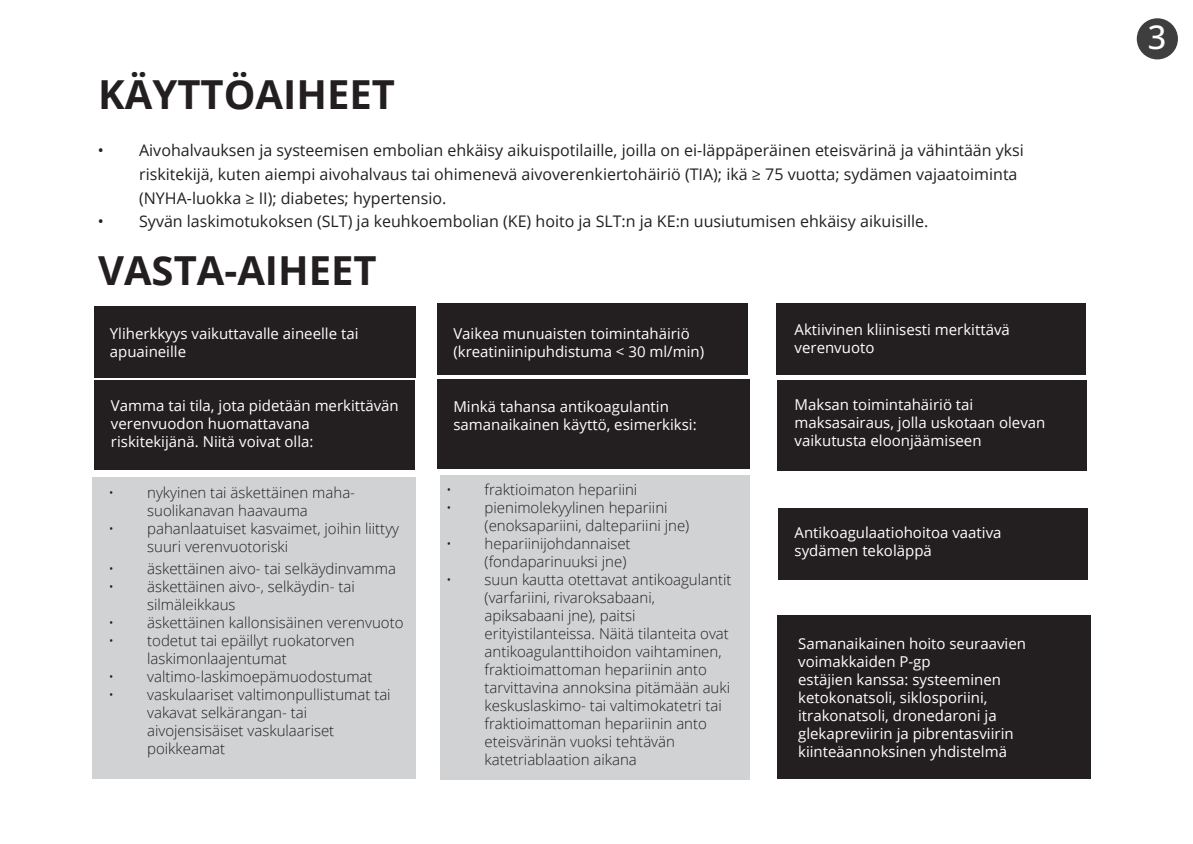
<style>
.page{position:relative;width:1193px;height:844px;background:#fff}
.page>*{position:absolute;margin:0;border:0;box-sizing:border-box;transform-origin:0 0}
.t1{font:700 40px "Open Sans";color:#231f20}
.t2{font:500 32.4px "Open Sans";color:#fff}
.t3{font:16px/23.8px "Open Sans";color:#231f20}
.t4{font:300 15px/18px "Open Sans";color:#231f20}
.t5{font:15px/18px "Open Sans";color:#fff}
.s1{font-style:inherit}
</style>
<div class="page">
<div style="left:94px;top:306px;width:322px;height:71px;background:#231f20"></div>
<div style="left:94px;top:381px;width:321px;height:89px;background:#231f20"></div>
<div style="left:437px;top:304px;width:311px;height:71px;background:#231f20"></div>
<div style="left:776px;top:304px;width:309px;height:71px;background:#231f20"></div>
<div style="left:777px;top:381px;width:309px;height:90px;background:#231f20"></div>
<div style="left:778px;top:508px;width:309px;height:71px;background:#231f20"></div>
<div style="left:777px;top:616px;width:314px;height:163px;background:#231f20"></div>
<div style="left:93px;top:477px;width:323px;height:302px;background:#d1d2d4"></div>
<div style="left:437px;top:379px;width:312px;height:90px;background:#231f20"></div>
<div style="left:440px;top:475px;width:310px;height:304px;background:#d1d2d4"></div>
<div style="left:1136px;top:18px;width:42px;height:41px;background:#3e3e3f;border-radius:50%"></div>
<h1 class="t1" style="left:98px;top:66px;width:298px">KÄYTTÖAIHEET</h1>
<p class="t3" style="left:139px;top:138px;width:886px;text-indent:-41px"><span class="s1">•</span> Aivohalvauksen ja systeemisen embolian ehkäisy aikuispotilaille, joilla on ei-läppäperäinen eteisvärinä ja vähintään yksi riskitekijä, kuten aiempi aivohalvaus tai ohimenevä aivoverenkiertohäiriö (TIA); ikä ≥ 75 vuotta; sydämen vajaatoiminta (NYHA-luokka ≥ II); diabetes; hypertensio.</p>
<p class="t3" style="left:98px;top:209px;width:832px"><span class="s1">•</span> Syvän laskimotukoksen (SLT) ja keuhkoembolian (KE) hoito ja SLT:n ja KE:n uusiutumisen ehkäisy aikuisille.</p>
<h1 class="t1" style="left:98px;top:242px;width:280px">VASTA-AIHEET</h1>
<p class="t5" style="left:110px;top:324px;width:250px">Yliherkkyys vaikuttavalle aineelle tai apuaineille</p>
<p class="t5" style="left:111px;top:396px;width:289px">Vamma tai tila, jota pidetään merkittävän verenvuodon huomattavana riskitekijänä. Niitä voivat olla:</p>
<p class="t4" style="left:109px;top:483px;width:248px;text-align:center">• nykyinen tai äskettäinen maha&shy;suolikanavan haavauma</p>
<p class="t4" style="left:147px;top:519px;width:253px;text-indent:-39px">• pahanlaatuiset kasvaimet, joihin liittyy suuri verenvuotoriski</p>
<p class="t4" style="left:109px;top:559px;width:289px">• äskettäinen aivo- tai selkäydinvamma</p>
<p class="t4" style="left:147px;top:577px;width:209px;text-indent:-39px">• äskettäinen aivo-, selkäydin- tai silmäleikkaus</p>
<p class="t4" style="left:109px;top:613px;width:296px">• äskettäinen kallonsisäinen verenvuoto</p>
<p class="t4" style="left:147px;top:631px;width:209px;text-indent:-39px">• todetut tai epäillyt ruokatorven laskimonlaajentumat</p>
<p class="t4" style="left:109px;top:667px;width:265px">• valtimo-laskimoepämuodostumat</p>
<p class="t4" style="left:147px;top:685px;width:245px;text-indent:-39px">• vaskulaariset valtimonpullistumat tai vakavat selkärangan- tai aivojensisäiset vaskulaariset poikkeamat</p>
<p class="t5" style="left:453px;top:324px;width:252px">Vaikea munuaisten toimintahäiriö (kreatiniinipuhdistuma &lt; 30 ml/min)</p>
<p class="t5" style="left:794px;top:320px;width:217px">Aktiivinen kliinisesti merkittävä verenvuoto</p>
<p class="t5" style="left:794px;top:395px;width:252px">Maksan toimintahäiriö tai maksasairaus, jolla uskotaan olevan vaikutusta eloonjäämiseen</p>
<p class="t5" style="left:453px;top:397px;width:245px">Minkä tahansa antikoagulantin samanaikainen käyttö, esimerkiksi:</p>
<p class="t4" style="left:446px;top:480px;width:193px">• fraktioimaton hepariini</p>
<p class="t4" style="left:484px;top:498px;width:206px;text-indent:-39px">• pienimolekyylinen hepariini (enoksapariini, daltepariini jne)</p>
<p class="t4" style="left:446px;top:534px;width:186px;text-align:right">• hepariinijohdannaiset (fondaparinuuksi jne)</p>
<p class="t4" style="left:484px;top:570px;width:248px;text-indent:-39px">• suun kautta otettavat antikoagulantit (varfariini, rivaroksabaani, apiksabaani jne), paitsi erityistilanteissa. Näitä tilanteita ovat antikoagulanttihoidon vaihtaminen, fraktioimattoman hepariinin anto tarvittavina annoksina pitämään auki keskuslaskimo- tai valtimokatetri tai fraktioimattoman hepariinin anto eteisvärinän vuoksi tehtävän katetriablaation aikana</p>
<p class="t5" style="left:794px;top:523px;width:208px">Antikoagulaatiohoitoa vaativa sydämen tekoläppä</p>
<p class="t5" style="left:798px;top:634px;width:229px">Samanaikainen hoito seuraavien voimakkaiden P-gp<br>estäjien kanssa: systeeminen ketokonatsoli, siklosporiini, itrakonatsoli, dronedaroni ja glekapreviirin ja pibrentasviirin kiinteäannoksinen yhdistelmä</p>
<h2 class="t2" style="left:1148px;top:15px;width:20px">3</h2>
</div>
